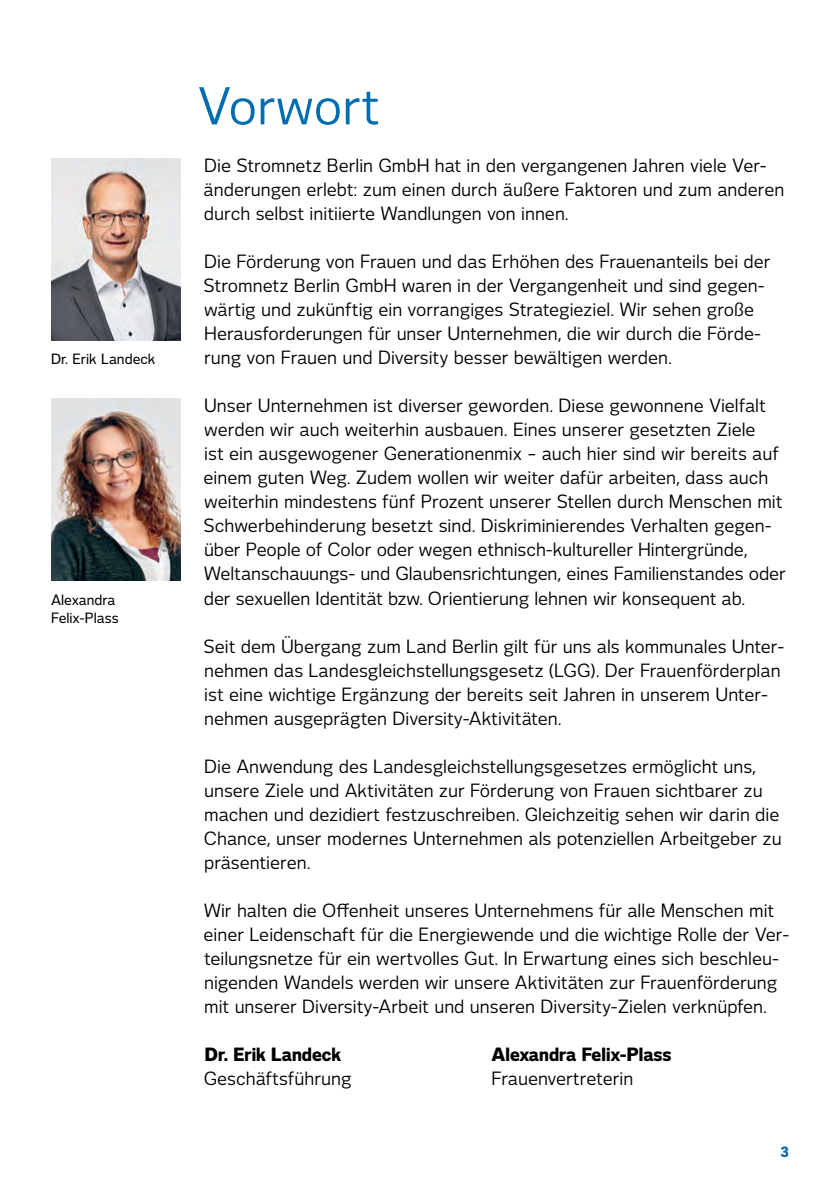
<style>
.page{position:relative;width:840px;height:1191px;background:#fff}
.page>*{position:absolute;margin:0;border:0;box-sizing:border-box;transform-origin:0 0}
.t1{font:50px "Stromnetz Voice";color:#006db0}
.t2{font:18px/24px "Stromnetz Voice";color:#000}
.t3{font:800 18px "Stromnetz Voice";color:#000}
.t4{font:500 14px/18px "Stromnetz Voice";color:#000}
.t5{font:800 14px "Stromnetz Voice";color:#006db0}
</style>
<div class="page">
<img style="left:51px;top:159px;width:129px;height:181px">
<img style="left:51px;top:399px;width:129px;height:181px">
<p class="t4" style="left:51px;top:350px;width:106px">Dr. Erik Landeck</p>
<p class="t4" style="left:51px;top:590px;width:69px">Alexandra<br>Felix-Plass</p>
<h1 class="t1" style="left:197px;top:75px;width:184px">Vorwort</h1>
<p class="t2" style="left:203px;top:153px;width:582px">Die Stromnetz Berlin GmbH hat in den vergangenen Jahren viele Ver&shy;änderungen erlebt: zum einen durch äußere Faktoren und zum anderen durch selbst initiierte Wandlungen von innen.</p>
<p class="t2" style="left:203px;top:249px;width:568px">Die Förderung von Frauen und das Erhöhen des Frauenanteils bei der Stromnetz Berlin GmbH waren in der Vergangenheit und sind gegen&shy;wärtig und zukünftig ein vorrangiges Strategieziel. Wir sehen große Herausforderungen für unser Unternehmen, die wir durch die Förde&shy;rung von Frauen und Diversity besser bewältigen werden.</p>
<p class="t2" style="left:203px;top:393px;width:583px">Unser Unternehmen ist diverser geworden. Diese gewonnene Vielfalt werden wir auch weiterhin ausbauen. Eines unserer gesetzten Ziele<br>ist ein ausgewogener Generationenmix – auch hier sind wir bereits auf einem guten Weg. Zudem wollen wir weiter dafür arbeiten, dass auch weiterhin mindestens fünf Prozent unserer Stellen durch Menschen mit Schwerbehinderung besetzt sind. Diskriminierendes Verhalten gegen&shy;über People of Color oder wegen ethnisch-kultureller Hintergründe, Weltanschauungs- und Glaubensrichtungen, eines Familienstandes oder der sexuellen Identität bzw. Orientierung lehnen wir konsequent ab.</p>
<p class="t2" style="left:203px;top:633px;width:582px">Seit dem Übergang zum Land Berlin gilt für uns als kommunales Unter&shy;nehmen das Landesgleichstellungsgesetz (LGG). Der Frauenförderplan ist eine wichtige Ergänzung der bereits seit Jahren in unserem Unter&shy;nehmen ausgeprägten Diversity-Aktivitäten.</p>
<p class="t2" style="left:204px;top:753px;width:579px">Die Anwendung des Landesgleichstellungsgesetzes ermöglicht uns, unsere Ziele und Aktivitäten zur Förderung von Frauen sichtbarer zu machen und dezidiert festzuschreiben. Gleichzeitig sehen wir darin die Chance, unser modernes Unternehmen als potenziellen Arbeitgeber zu präsentieren.</p>
<p class="t2" style="left:203px;top:897px;width:587px">Wir halten die Offenheit unseres Unternehmens für alle Menschen mit einer Leidenschaft für die Energiewende und die wichtige Rolle der Ver&shy;teilungsnetze für ein wertvolles Gut. In Erwartung eines sich beschleu&shy;nigenden Wandels werden wir unsere Aktivitäten zur Frauenförderung mit unserer Diversity-Arbeit und unseren Diversity-Zielen verknüpfen.</p>
<p class="t3" style="left:205px;top:1042px;width:138px">Dr. Erik Landeck</p>
<p class="t3" style="left:491px;top:1042px;width:181px">Alexandra Felix-Plass</p>
<p class="t2" style="left:204px;top:1065px;width:149px">Geschäftsführung</p>
<p class="t2" style="left:491px;top:1065px;width:143px">Frauenvertreterin</p>
<p class="t5" style="left:780px;top:1142px;width:10px">3</p>
</div>
